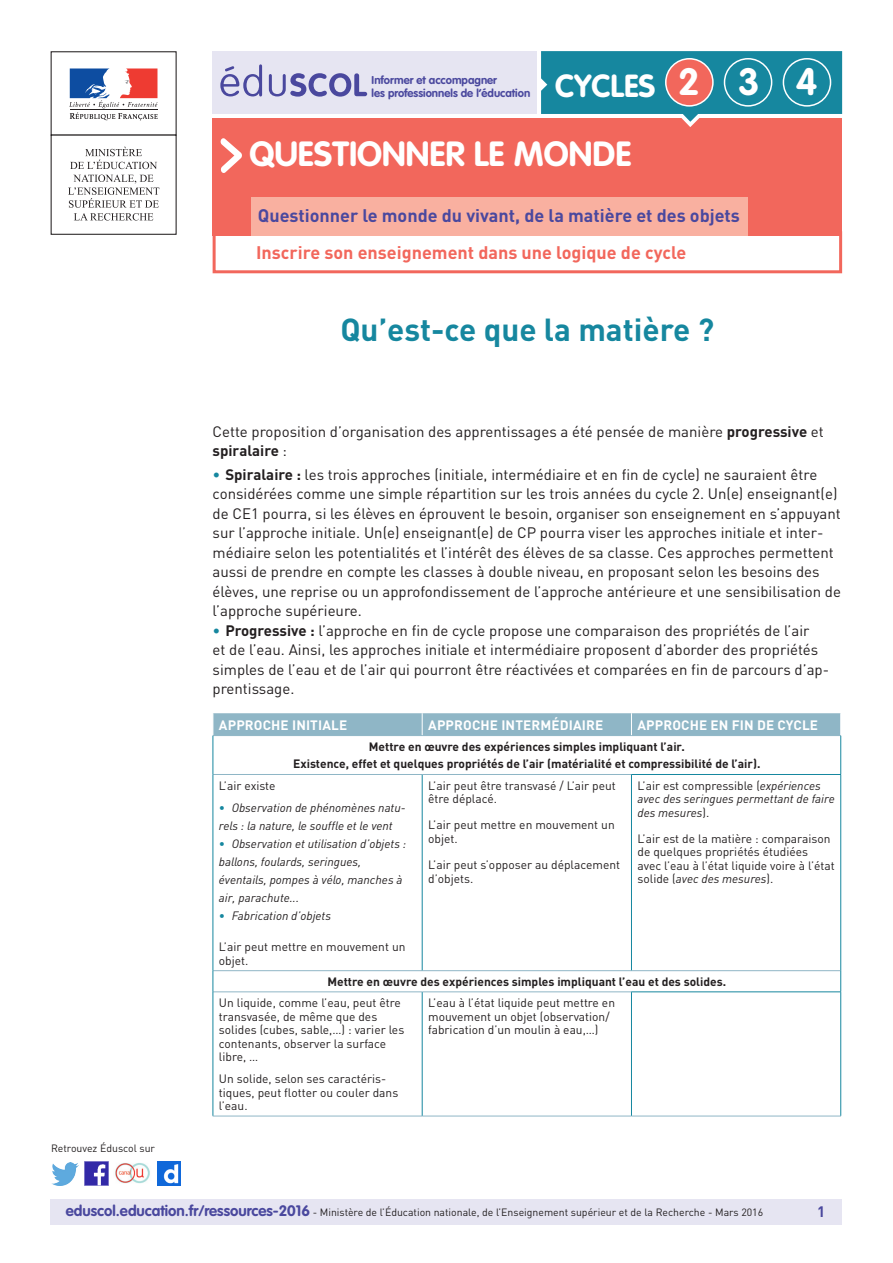
<style>
.page{position:relative;width:893px;height:1263px;background:#fff}
.page>*{position:absolute;margin:0;border:0;box-sizing:border-box;transform-origin:0 0}
.t1{font:700 37.5px "VAG Rounded Std";color:#fff}
._01_Nom_de_la_discip{font:700 34.5px "VAG Rounded Std";color:#fff}
._01_Titre_de_la_fich{font:700 31.5px "DIN Pro";color:#16879f}
.t2{font:700 31.5px "VAG Rounded Std";color:#fff}
._02_Catégorie_ressou{font:700 18px "DIN Pro";color:#4a489e}
._03_Sous-catégorie-r{font:700 18px "DIN Pro";color:#f2675c}
._08_Liste_à_puces_ni{font:15px/19.5px "DIN Pro";color:#231f20}
._06_Texte_courant{font:15px/19.5px "DIN Pro";color:#231f20}
.t3{font:700 15px "DIN Pro";color:#4a489e}
.Titre_têtière_tablea{font:700 13.5px "DIN Pro";letter-spacing:.01em;color:#fff}
.Texte_courant_tablea{font:12px/13.5px "DIN Pro";color:#231f20}
.Texte_gras_noir{font:700 12px "DIN Pro";color:#231f20}
._08_Liste_à_puces_ni-2{font:italic 12px/18px "DIN Pro";color:#231f20}
.Texte_courant_tablea-2{font:italic 12px/13.5px "DIN Pro";color:#231f20}
.t4{font:700 11.25px/13.5px "VAG Rounded Std";color:#4a489e}
.t5{font:10.5px "DIN Pro";color:#231f20}
.s1{font-weight:700}
.s2{color:#16879f}
.s3{font-style:normal;color:#16879f}
.s4{font-style:normal}
.s5{font-style:italic}
.s6{font-family:"VAG Rounded Std";font-weight:700;font-size:15px;color:#4a489e}
</style>
<div class="page">
<div style="left:213px;top:231px;width:629px;height:42px;border:3px solid #f2675c"></div>
<div style="left:213px;top:118px;width:629px;height:118px;background:#f2675c"></div>
<div style="left:251px;top:197px;width:497px;height:39px;background:#f9b0a0"></div>
<svg style="left:220px;top:138px;width:22px;height:35px"></svg>
<div style="left:213px;top:51px;width:324px;height:63px;background:#e6e5f2"></div>
<svg style="left:220px;top:64px;width:147px;height:33px"></svg>
<div style="left:51px;top:51px;width:126px;height:85px;border:1px solid #231f20"></div>
<svg style="left:69px;top:68px;width:89px;height:52px"></svg>
<hr style="left:70px;top:109px;width:87px;height:1px;background:#231f20">
<svg style="left:70px;top:147px;width:87px;height:22px"></svg>
<svg style="left:68px;top:175px;width:91px;height:46px"></svg>
<svg style="left:541px;top:51px;width:301px;height:76px"></svg>
<div style="left:666px;top:59px;width:47px;height:47px;background:#f2675c;border-radius:50%"></div>
<div style="left:665px;top:58px;width:49px;height:49px;border:2px solid #fff;border-radius:50%"></div>
<div style="left:724px;top:58px;width:48px;height:49px;border:2px solid #fff;border-radius:50%"></div>
<div style="left:783px;top:58px;width:48px;height:49px;border:2px solid #fff;border-radius:50%"></div>
<div style="left:50px;top:1199px;width:791px;height:26px;background:#e6e5f2"></div>
<img style="left:85px;top:1162px;width:23px;height:23px">
<img style="left:51px;top:1163px;width:28px;height:22px">
<img style="left:158px;top:1162px;width:22px;height:23px">
<img style="left:115px;top:1163px;width:35px;height:21px">
<div style="left:213px;top:713px;width:628px;height:22px;background:#8fb6c6"></div>
<hr style="left:213px;top:735px;width:209px;height:1px;background:#8fb6c6">
<hr style="left:422px;top:735px;width:209px;height:1px;background:#8fb6c6">
<hr style="left:631px;top:735px;width:210px;height:1px;background:#8fb6c6">
<hr style="left:213px;top:774px;width:209px;height:1px;background:#8fb6c6">
<hr style="left:422px;top:774px;width:209px;height:1px;background:#8fb6c6">
<hr style="left:213px;top:970px;width:209px;height:1px;background:#8fb6c6">
<hr style="left:422px;top:970px;width:209px;height:1px;background:#8fb6c6">
<hr style="left:631px;top:970px;width:209px;height:1px;background:#8fb6c6">
<hr style="left:213px;top:991px;width:209px;height:1px;background:#8fb6c6">
<hr style="left:422px;top:991px;width:209px;height:1px;background:#8fb6c6">
<hr style="left:213px;top:1116px;width:209px;height:1px;background:#8fb6c6">
<hr style="left:422px;top:1116px;width:209px;height:1px;background:#8fb6c6">
<hr style="left:631px;top:1116px;width:210px;height:1px;background:#8fb6c6">
<hr style="left:213px;top:736px;width:1px;height:38px;background:#16879f">
<hr style="left:840px;top:736px;width:1px;height:38px;background:#16879f">
<hr style="left:213px;top:774px;width:1px;height:197px;background:#16879f">
<hr style="left:422px;top:775px;width:1px;height:195px;background:#16879f">
<hr style="left:631px;top:774px;width:210px;height:1px;background:#16879f">
<hr style="left:631px;top:775px;width:1px;height:195px;background:#16879f">
<hr style="left:840px;top:775px;width:1px;height:196px;background:#16879f">
<svg style="left:213px;top:971px;width:1px;height:21px"></svg>
<svg style="left:840px;top:971px;width:1px;height:20px"></svg>
<hr style="left:213px;top:992px;width:1px;height:124px;background:#16879f">
<hr style="left:422px;top:992px;width:1px;height:124px;background:#16879f">
<hr style="left:631px;top:991px;width:210px;height:1px;background:#16879f">
<hr style="left:631px;top:992px;width:1px;height:124px;background:#16879f">
<hr style="left:840px;top:992px;width:1px;height:124px;background:#16879f">
<p class="t4" style="left:372px;top:74px;width:160px">Informer et accompagner<br>les professionnels de l’éducation</p>
<p class="t2" style="left:555px;top:67px;width:102px">CYCLES</p>
<p class="t1" style="left:678px;top:60px;width:23px">2</p>
<p class="t1" style="left:738px;top:60px;width:23px">3</p>
<p class="t1" style="left:796px;top:60px;width:23px">4</p>
<p class="_01_Nom_de_la_discip" style="left:249px;top:133px;width:383px">QUESTIONNER LE MONDE</p>
<p class="_02_Catégorie_ressou" style="left:258px;top:204px;width:484px">Questionner le monde du vivant, de la matière et des objets</p>
<p class="_03_Sous-catégorie-r" style="left:256px;top:240px;width:432px">Inscrire son enseignement dans une logique de cycle</p>
<p class="_01_Titre_de_la_fich" style="left:340px;top:308px;width:375px">Qu’est-ce que la matière ?</p>
<p class="_06_Texte_courant" style="left:213px;top:421px;width:613px">Cette proposition d’organisation des apprentissages a été pensée de manière <span class="s1">progressive</span> et <span class="s1">spiralaire</span> :</p>
<p class="_08_Liste_à_puces_ni" style="left:213px;top:464px;width:630px"><span class="s2">•</span> <span class="s1">Spiralaire :</span> les trois approches (initiale, intermédiaire et en fin de cycle) ne sauraient être considérées comme une simple répartition sur les trois années du cycle 2. Un(e) enseignant(e) de CE1 pourra, si les élèves en éprouvent le besoin, organiser son enseignement en s’appuyant sur l’approche initiale. Un(e) enseignant(e) de CP pourra viser les approches initiale et inter&shy;médiaire selon les potentialités et l’intérêt des élèves de sa classe. Ces approches permettent aussi de prendre en compte les classes à double niveau, en proposant selon les besoins des élèves, une reprise ou un approfondissement de l’approche antérieure et une sensibilisation de l’approche supérieure.</p>
<p class="_08_Liste_à_puces_ni" style="left:213px;top:620px;width:618px"><span class="s2">•</span> <span class="s1">Progressive :</span> l’approche en fin de cycle propose une comparaison des propriétés de l’air<br>et de l’eau. Ainsi, les approches initiale et intermédiaire proposent d’aborder des propriétés simples de l’eau et de l’air qui pourront être réactivées et comparées en fin de parcours d’ap&shy;prentissage.</p>
<p class="Titre_têtière_tablea" style="left:219px;top:716px;width:130px">APPROCHE INITIALE</p>
<p class="Titre_têtière_tablea" style="left:428px;top:716px;width:176px">APPROCHE INTERMÉDIAIRE</p>
<p class="Titre_têtière_tablea" style="left:637px;top:716px;width:182px">APPROCHE EN FIN DE CYCLE</p>
<p class="Texte_gras_noir" style="left:369px;top:738px;width:317px">Mettre en œuvre des expériences simples impliquant l’air.</p>
<p class="Texte_gras_noir" style="left:293px;top:756px;width:469px">Existence, effet et quelques propriétés de l’air (matérialité et compressibilité de l’air).</p>
<p class="Texte_courant_tablea" style="left:219px;top:778px;width:58px">L’air existe</p>
<p class="_08_Liste_à_puces_ni-2" style="left:219px;top:798px;width:188px"><span class="s3">•</span> Observation de phénomènes natu&shy;rels : la nature, le souffle et le vent</p>
<p class="_08_Liste_à_puces_ni-2" style="left:219px;top:834px;width:189px"><span class="s3">•</span> Observation et utilisation d’objets : ballons, foulards, seringues, éventails, pompes à vélo, manches à air, parachute...</p>
<p class="_08_Liste_à_puces_ni-2" style="left:219px;top:906px;width:114px"><span class="s3">•</span> Fabrication d’objets</p>
<p class="Texte_courant_tablea" style="left:219px;top:940px;width:188px">L’air peut mettre en mouvement un objet.</p>
<p class="Texte_courant_tablea-2" style="left:637px;top:778px;width:199px"><span class="s4">L’air est compressible (</span>expériences avec des seringues permettant de faire des mesures<span class="s4">).</span></p>
<p class="Texte_courant_tablea" style="left:637px;top:831px;width:199px">L’air est de la matière : comparaison de quelques propriétés étudiées avec l’eau à l’état liquide voire à l’état solide (<span class="s5">avec des mesures</span>).</p>
<p class="Texte_courant_tablea" style="left:428px;top:778px;width:189px">L’air peut être transvasé / L’air peut être déplacé.</p>
<p class="Texte_courant_tablea" style="left:428px;top:818px;width:188px">L’air peut mettre en mouvement un objet.</p>
<p class="Texte_courant_tablea" style="left:428px;top:858px;width:193px">L’air peut s’opposer au déplacement d’objets.</p>
<p class="t5" style="left:51px;top:1141px;width:106px">Retrouvez Éduscol sur</p>
<p class="Texte_gras_noir" style="left:327px;top:973px;width:400px">Mettre en œuvre des expériences simples impliquant l’eau et des solides.</p>
<p class="Texte_courant_tablea" style="left:219px;top:996px;width:187px">Un liquide, comme l’eau, peut être transvasée, de même que des solides (cubes, sable,…) : varier les contenants, observer la surface libre, …</p>
<p class="Texte_courant_tablea" style="left:219px;top:1072px;width:181px">Un solide, selon ses caractéris&shy;tiques, peut flotter ou couler dans l’eau.</p>
<p class="Texte_courant_tablea" style="left:428px;top:996px;width:188px">L’eau à l’état liquide peut mettre en mouvement un objet (observation/ fabrication d’un moulin à eau,…)</p>
<p class="t5" style="left:66px;top:1205px;width:699px"><span class="s6">eduscol.education.fr/ressources-2016</span> - Ministère de l’Éducation nationale, de l’Enseignement supérieur et de la Recherche - Mars 2016</p>
<p class="t3" style="left:817px;top:1201px;width:10px">1</p>
</div>
